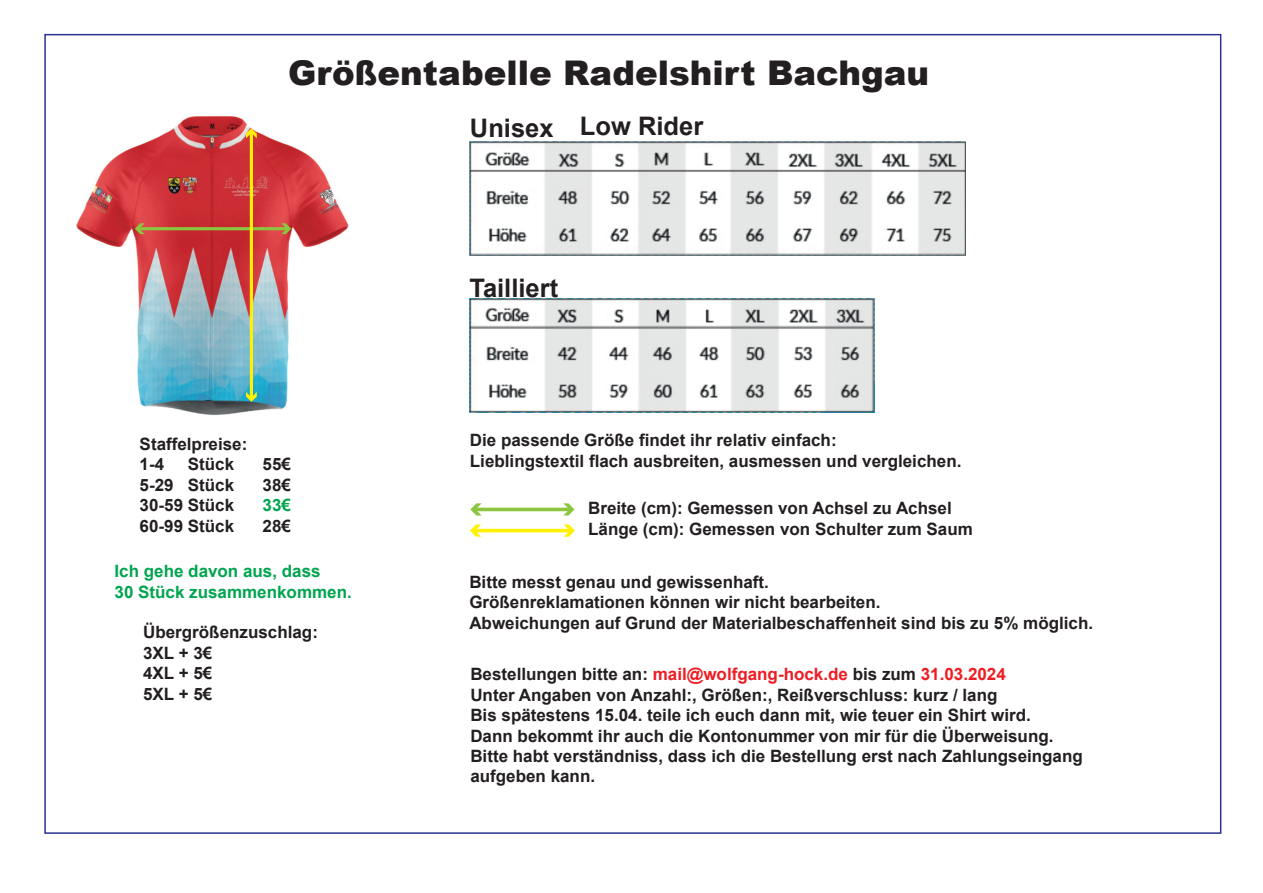
<style>
.page{position:relative;width:1263px;height:893px;background:#fff}
.page>*{position:absolute;margin:0;border:0;box-sizing:border-box;transform-origin:0 0}
.t1{font:900 34.05px "Arial";color:#231f20}
.t2{font:700 25.5px "Arial";color:#231f20}
.t3{font:700 16.95px/20.4px "Arial";color:#231f20}
.t4{font:700 16.95px/20.4px "Arial";color:#00a54f}
.s1{color:#ee1d23}
</style>
<div class="page">
<img style="left:76px;top:116px;width:273px;height:299px">
<hr style="left:138px;top:227px;width:150px;height:3px;background:#8bc63e">
<svg style="left:135px;top:223px;width:10px;height:11px"></svg>
<svg style="left:281px;top:223px;width:10px;height:11px"></svg>
<hr style="left:250px;top:132px;width:3px;height:266px;background:#fff101">
<svg style="left:246px;top:392px;width:11px;height:10px"></svg>
<svg style="left:246px;top:128px;width:11px;height:10px"></svg>
<img style="left:470px;top:142px;width:496px;height:114px">
<img style="left:470px;top:299px;width:405px;height:113px">
<hr style="left:474px;top:508px;width:96px;height:3px;background:#8bc63e">
<svg style="left:470px;top:503px;width:12px;height:13px"></svg>
<svg style="left:563px;top:503px;width:11px;height:13px"></svg>
<hr style="left:474px;top:529px;width:97px;height:3px;background:#fff101">
<svg style="left:564px;top:524px;width:11px;height:13px"></svg>
<svg style="left:470px;top:524px;width:11px;height:13px"></svg>
<h1 class="t1" style="left:288px;top:48px;width:642px">Größentabelle Radelshirt Bachgau</h1>
<h2 class="t2" style="left:470px;top:110px;width:85px">Unisex</h2>
<h2 class="t2" style="left:580px;top:108px;width:125px">Low Rider</h2>
<p class="t3" style="left:140px;top:434px;width:109px">Staffelpreise:<br>1-4</p>
<p class="t3" style="left:188px;top:454px;width:48px">Stück</p>
<p class="t3" style="left:263px;top:454px;width:30px">55€</p>
<p class="t3" style="left:140px;top:475px;width:96px">5-29 Stück</p>
<p class="t3" style="left:263px;top:475px;width:30px">38€</p>
<p class="t3" style="left:140px;top:495px;width:96px">30-59 Stück</p>
<p class="t4" style="left:263px;top:495px;width:30px">33€</p>
<p class="t3" style="left:140px;top:516px;width:96px">60-99 Stück</p>
<p class="t3" style="left:263px;top:516px;width:30px">28€</p>
<p class="t4" style="left:115px;top:561px;width:239px">Ich gehe davon aus, dass<br>30 Stück zusammenkommen.</p>
<p class="t3" style="left:143px;top:622px;width:176px">Übergrößenzuschlag:<br>3XL + 3€<br>4XL + 5€<br>5XL + 5€</p>
<h2 class="t2" style="left:469px;top:270px;width:90px">Tailliert</h2>
<p class="t3" style="left:470px;top:430px;width:493px">Die passende Größe findet ihr relativ einfach:<br>Lieblingstextil flach ausbreiten, ausmessen und vergleichen.</p>
<p class="t3" style="left:588px;top:498px;width:386px">Breite (cm): Gemessen von Achsel zu Achsel<br>Länge (cm): Gemessen von Schulter zum Saum</p>
<p class="t3" style="left:469px;top:572px;width:625px">Bitte messt genau und gewissenhaft.<br>Größenreklamationen können wir nicht bearbeiten.<br>Abweichungen auf Grund der Materialbeschaffenheit sind bis zu 5% möglich.</p>
<p class="t3" style="left:470px;top:664px;width:614px">Bestellungen bitte an: <span class="s1">mail@wolfgang-hock.de</span> bis zum <span class="s1">31.03.2024<br></span>Unter Angaben von Anzahl:, Größen:, Reißverschluss: kurz / lang<br>Bis spätestens 15.04. teile ich euch dann mit, wie teuer ein Shirt wird.<br>Dann bekommt ihr auch die Kontonummer von mir für die Überweisung.<br>Bitte habt verständniss, dass ich die Bestellung erst nach Zahlungseingang aufgeben kann.</p>
</div>
